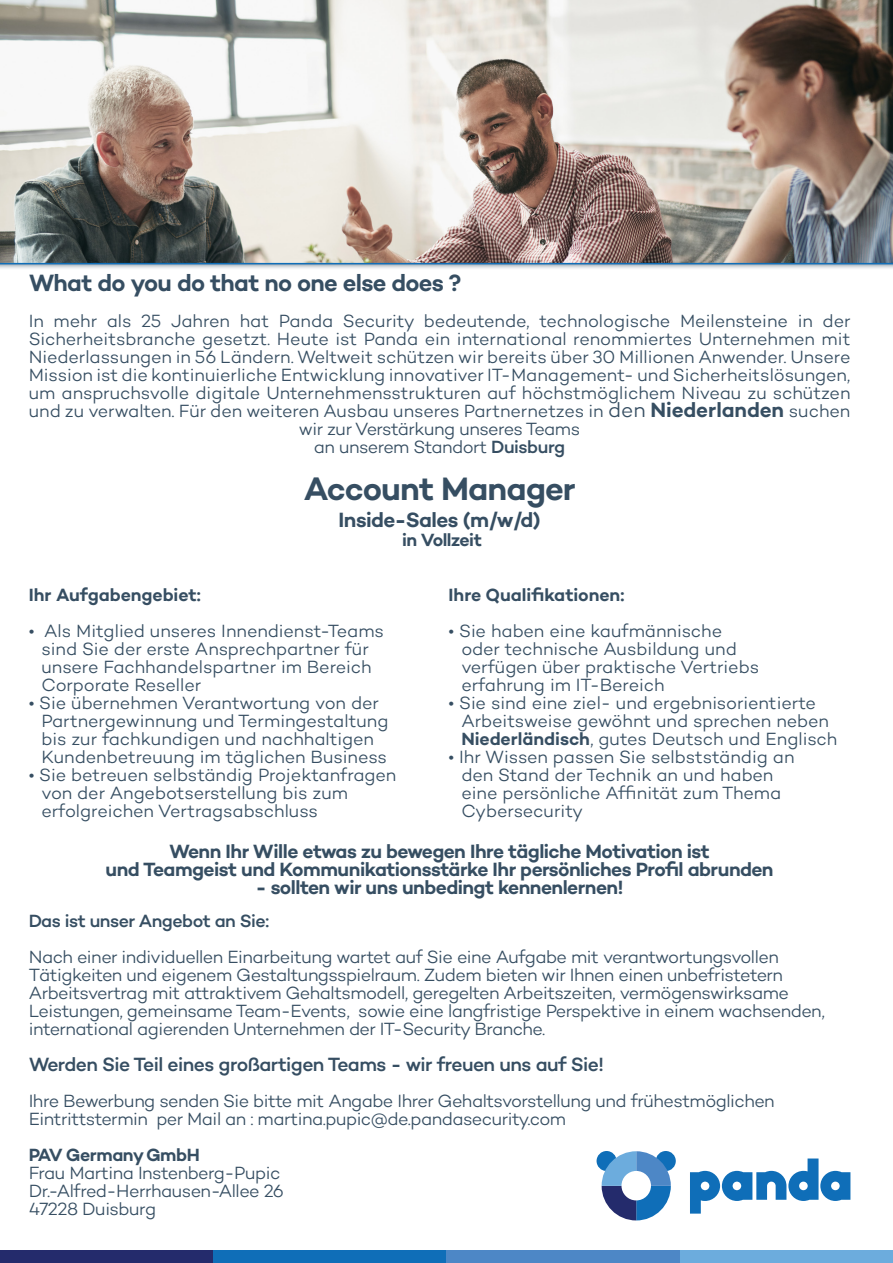
<style>
.page{position:relative;width:893px;height:1263px;background:#fff}
.page>*{position:absolute;margin:0;border:0;box-sizing:border-box;transform-origin:0 0}
.t1{font:600 33px "Campton";letter-spacing:-.03em;color:#364e62}
.t2{font:600 24px "Campton";letter-spacing:-.03em;color:#364e62}
.t3{font:600 21px "Campton";letter-spacing:-.03em;color:#364e62}
.t4{font:600 19.5px "Campton";letter-spacing:-.03em;color:#364e62}
.t5{font:500 19.5px "Campton";letter-spacing:-.03em;color:#364e62}
.t6{font:300 18px/18px "Campton";letter-spacing:-.025em;color:#364e62}
.t7{font:300 18px/18px "Campton";letter-spacing:-.005em;color:#364e62}
.t8{font:300 18px/18px "Campton";color:#364e62}
.t9{font:600 18px "Campton";letter-spacing:-.01em;color:#364e62}
.t10{font:500 18px "Campton";letter-spacing:-.03em;color:#364e62}
.t11{font:600 18px "Campton";letter-spacing:-.03em;color:#364e62}
.s1{font-size:21px}
.s2{font-weight:600;font-size:21px}
.s3{font-weight:500}
.s4{font-weight:600}
</style>
<div class="page">
<div style="left:0;top:1251px;width:213px;height:12px;background:#242b6c"></div>
<div style="left:213px;top:1251px;width:233px;height:12px;background:#0f6eb8"></div>
<div style="left:446px;top:1251px;width:234px;height:12px;background:#4d87c6"></div>
<div style="left:680px;top:1251px;width:213px;height:12px;background:#6cacdd"></div>
<svg style="left:690px;top:1158px;width:160px;height:55px"></svg>
<div style="left:597px;top:1151px;width:20px;height:20px;background:#0f6eb8;border-radius:50%"></div>
<div style="left:656px;top:1151px;width:20px;height:20px;background:#0f6eb8;border-radius:50%"></div>
<svg style="left:602px;top:1151px;width:69px;height:69px"></svg>
<div style="left:0;top:0;width:893px;height:270px;background:#364e62;opacity:.75"></div>
<img style="left:0;top:0;width:893px;height:264px">
<p class="t2" style="left:29px;top:268px;width:434px">What do you do that no one else does ?</p>
<p class="t6" style="left:29px;top:312px;width:823px;text-align:justify">In mehr als 25 Jahren hat Panda Security bedeutende, technologische Meilensteine in der Sicherheitsbranche gesetzt. Heute ist Panda ein international renommiertes Unternehmen mit Niederlassungen in 56 Ländern. Weltweit schützen wir bereits über 30 Millionen Anwender. Unsere Mission ist die kontinuierliche Entwicklung innovativer IT-Management- und Sicherheitslösungen, um anspruchsvolle digitale Unternehmensstrukturen auf höchstmöglichem Niveau zu schützen und zu verwalten. Für den weiteren Ausbau unseres Partnernetzes in <span class="s1">den</span> <span class="s2">Niederlanden</span> suchen</p>
<p class="t6" style="left:299px;top:420px;width:283px">wir zur Verstärkung unseres Teams</p>
<p class="t6" style="left:314px;top:438px;width:253px">an unserem Standort <span class="s3">Duisburg</span></p>
<p class="t1" style="left:304px;top:468px;width:274px">Account Manager</p>
<p class="t3" style="left:339px;top:506px;width:203px">Inside-Sales (m/w/d)</p>
<p class="t11" style="left:402px;top:529px;width:81px">in Vollzeit</p>
<p class="t9" style="left:29px;top:584px;width:174px">Ihr Aufgabengebiet:</p>
<p class="t7" style="left:29px;top:622px;width:357px">• Als Mitglied unseres Innendienst-Teams</p>
<p class="t7" style="left:41px;top:640px;width:329px">sind Sie der erste Ansprechpartner für</p>
<p class="t7" style="left:41px;top:658px;width:332px">unsere Fachhandelspartner im Bereich</p>
<p class="t6" style="left:41px;top:676px;width:161px">Corporate Reseller</p>
<p class="t8" style="left:41px;top:694px;width:349px;text-indent:-13px">• Sie übernehmen Verantwortung von der Partnergewinnung und Termingestaltung bis zur fachkundigen und nachhaltigen Kundenbetreuung im täglichen Business</p>
<p class="t7" style="left:41px;top:766px;width:356px;text-indent:-13px">• Sie betreuen selbständig Projektanfragen von der Angebotserstellung bis zum erfolgreichen Vertragsabschluss</p>
<p class="t9" style="left:449px;top:584px;width:177px">Ihre Qualifikationen:</p>
<p class="t8" style="left:449px;top:622px;width:275px">• Sie haben eine kaufmännische</p>
<p class="t8" style="left:461px;top:640px;width:277px">oder technische Ausbildung und</p>
<p class="t6" style="left:461px;top:658px;width:299px">verfügen über praktische Vertriebs erfahrung im IT-Bereich</p>
<p class="t6" style="left:461px;top:694px;width:378px;text-indent:-13px">• Sie sind eine ziel- und ergebnisorientierte<br>Arbeitsweise gewöhnt und sprechen neben<br><span class="s4">Niederländisch</span>, gutes Deutsch und Englisch</p>
<p class="t7" style="left:461px;top:748px;width:335px;text-indent:-13px">• Ihr Wissen passen Sie selbstständig an den Stand der Technik an und haben eine persönliche Affinität zum Thema<br>Cybersecurity</p>
<p class="t4" style="left:169px;top:839px;width:542px">Wenn Ihr Wille etwas zu bewegen Ihre tägliche Motivation ist</p>
<p class="t4" style="left:105px;top:857px;width:670px">und Teamgeist und Kommunikationsstärke Ihr persönliches Profil abrunden</p>
<p class="t4" style="left:256px;top:875px;width:369px">- sollten wir uns unbedingt kennenlernen!</p>
<p class="t10" style="left:29px;top:910px;width:242px">Das ist unser Angebot an Sie:</p>
<p class="t6" style="left:29px;top:948px;width:798px">Nach einer individuellen Einarbeitung wartet auf Sie eine Aufgabe mit verantwortungsvollen Tätigkeiten und eigenem Gestaltungsspielraum. Zudem bieten wir Ihnen einen unbefristetern Arbeitsvertrag mit attraktivem Gehaltsmodell, geregelten Arbeitszeiten, vermögenswirksame Leistungen, gemeinsame Team-Events, sowie eine langfristige Perspektive in einem wachsenden, international agierenden Unternehmen der IT-Security Branche.</p>
<p class="t5" style="left:29px;top:1052px;width:577px">Werden Sie Teil eines großartigen Teams - wir freuen uns auf Sie!</p>
<p class="t6" style="left:29px;top:1092px;width:748px">Ihre Bewerbung senden Sie bitte mit Angabe Ihrer Gehaltsvorstellung und frühestmöglichen<br>Eintrittstermin per Mail an : martina.pupic@de.pandasecurity.com</p>
<p class="t9" style="left:29px;top:1144px;width:173px">PAV Germany GmbH</p>
<p class="t6" style="left:29px;top:1164px;width:253px">Frau Martina Instenberg-Pupic</p>
<p class="t6" style="left:29px;top:1182px;width:257px">Dr.-Alfred-Herrhausen-Allee 26</p>
<p class="t6" style="left:29px;top:1200px;width:129px">47228 Duisburg</p>
</div>
